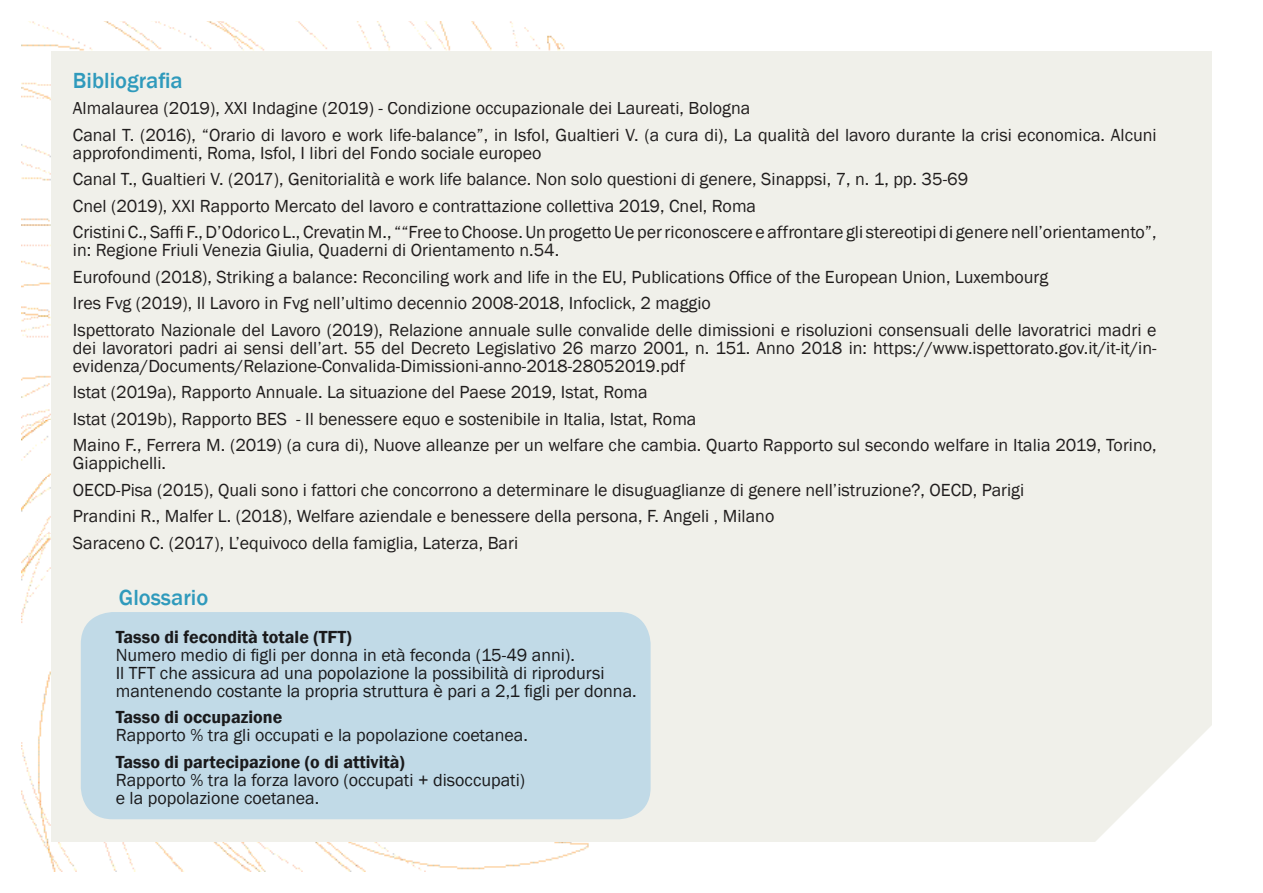
<style>
.page{position:relative;width:1263px;height:893px;background:#fff}
.page>*{position:absolute;margin:0;border:0;box-sizing:border-box;transform-origin:0 0}
.t1{font:500 22.5px "Franklin Gothic";color:#2f9abc}
.t2{font:18px/26.5px "Franklin Gothic";color:#231f20}
.t3{font:600 18px "Franklin Gothic";color:#231f20}
</style>
<div class="page">
<img style="left:21px;top:21px;width:568px;height:851px">
<div style="left:51px;top:51px;width:1161px;height:791px;background:#f0f0ea"></div>
<div style="left:81px;top:612px;width:570px;height:207px;background:#c1dae7;border-radius:32px"></div>
<p class="t1" style="left:73px;top:66px;width:111px">Bibliografia</p>
<p class="t2" style="left:73px;top:95px;width:1085px">Almalaurea (2019), XXI Indagine (2019) - Condizione occupazionale dei Laureati, Bologna<br>Canal T. (2016), “Orario di lavoro e work life-balance”, in Isfol, Gualtieri V. (a cura di), La qualità del lavoro durante la crisi economica. Alcuni</p>
<p class="t2" style="left:73px;top:140px;width:1085px">approfondimenti, Roma, Isfol, I libri del Fondo sociale europeo<br>Canal T., Gualtieri V. (2017), Genitorialità e work life balance. Non solo questioni di genere, Sinappsi, 7, n. 1, pp. 35-69<br>Cnel (2019), XXI Rapporto Mercato del lavoro e contrattazione collettiva 2019, Cnel, Roma<br>Cristini C., Saffi F., D’Odorico L., Crevatin M., ““Free to Choose. Un progetto Ue per riconoscere e affrontare gli stereotipi di genere nell’orientamento”,</p>
<p class="t2" style="left:73px;top:237px;width:1085px">in: Regione Friuli Venezia Giulia, Quaderni di Orientamento n.54.<br>Eurofound (2018), Striking a balance: Reconciling work and life in the EU, Publications Office of the European Union, Luxembourg<br>Ires Fvg (2019), Il Lavoro in Fvg nell’ultimo decennio 2008-2018, Infoclick, 2 maggio<br>Ispettorato Nazionale del Lavoro (2019), Relazione annuale sulle convalide delle dimissioni e risoluzioni consensuali delle lavoratrici madri e</p>
<p class="t2" style="left:73px;top:339px;width:1085px;line-height:18px">dei lavoratori padri ai sensi dell’art. 55 del Decreto Legislativo 26 marzo 2001, n. 151. Anno 2018 in: https://www.ispettorato.gov.it/it-it/in&shy;evidenza/Documents/Relazione-Convalida-Dimissioni-anno-2018-28052019.pdf</p>
<p class="t2" style="left:73px;top:379px;width:1085px">Istat (2019a), Rapporto Annuale. La situazione del Paese 2019, Istat, Roma<br>Istat (2019b), Rapporto BES - Il benessere equo e sostenibile in Italia, Istat, Roma<br>Maino F., Ferrera M. (2019) (a cura di), Nuove alleanze per un welfare che cambia. Quarto Rapporto sul secondo welfare in Italia 2019, Torino,</p>
<p class="t2" style="left:73px;top:450px;width:953px">Giappichelli.<br>OECD-Pisa (2015), Quali sono i fattori che concorrono a determinare le disuguaglianze di genere nell’istruzione?, OECD, Parigi Prandini R., Malfer L. (2018), Welfare aziendale e benessere della persona, F. Angeli , Milano<br>Saraceno C. (2017), L’equivoco della famiglia, Laterza, Bari</p>
<p class="t1" style="left:119px;top:584px;width:91px">Glossario</p>
<p class="t3" style="left:116px;top:626px;width:237px">Tasso di fecondità totale (TFT)</p>
<p class="t2" style="left:116px;top:646px;width:523px;line-height:18px">Numero medio di figli per donna in età feconda (15-49 anni).<br>Il TFT che assicura ad una popolazione la possibilità di riprodursi mantenendo costante la propria struttura è pari a 2,1 figli per donna.</p>
<p class="t3" style="left:116px;top:706px;width:168px">Tasso di occupazione</p>
<p class="t2" style="left:116px;top:722px;width:414px">Rapporto % tra gli occupati e la popolazione coetanea.</p>
<p class="t3" style="left:116px;top:750px;width:291px">Tasso di partecipazione (o di attività)</p>
<p class="t2" style="left:116px;top:771px;width:411px;line-height:18px">Rapporto % tra la forza lavoro (occupati + disoccupati) e la popolazione coetanea.</p>
</div>
